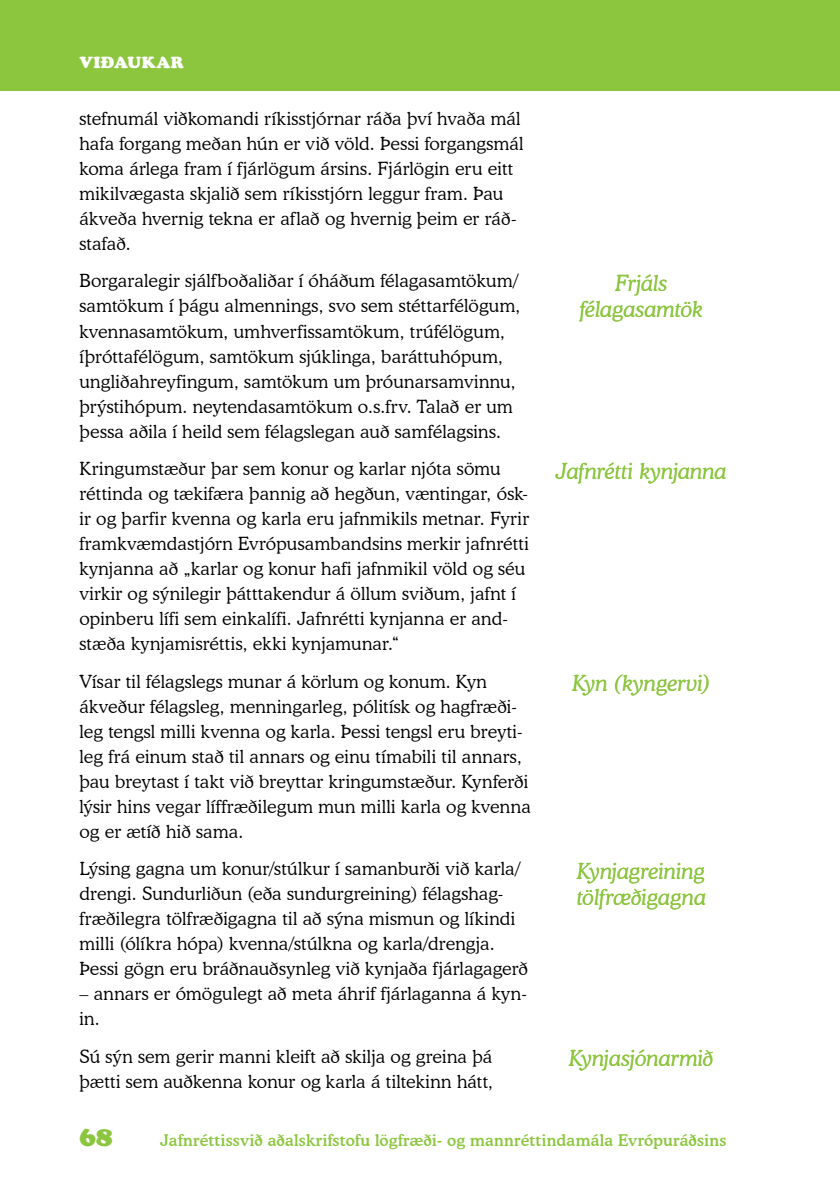
<style>
.page{position:relative;width:840px;height:1191px;background:#fff}
.page>*{position:absolute;margin:0;border:0;box-sizing:border-box;transform-origin:0 0}
.t1{font:26px "Cooper Black Std";color:#8cc63f}
.t2{font:italic 300 22px/26px "Cooper BT";color:#8cc63f;text-align:center}
.t3{font:300 18px/25px "Cooper BT";letter-spacing:.01em;color:#000}
.t4{font:500 16px "Cooper BT";letter-spacing:.015em;color:#8cc63f}
.t5{font:16px "Cooper Black Std";letter-spacing:.03em;color:#fff}
</style>
<div class="page">
<div style="left:0;top:0;width:839px;height:91px;background:#8cc63f"></div>
<hr style="left:839px;top:0;width:1px;height:91px;background:#8cc63f">
<p class="t5" style="left:79px;top:53px;width:106px">VIÐAUKAR</p>
<p class="t3" style="left:79px;top:106px;width:445px">stefnumál viðkomandi ríkisstjórnar ráða því hvaða mál hafa forgang meðan hún er við völd. Þessi forgangsmál koma árlega fram í fjárlögum ársins. Fjárlögin eru eitt mikilvægasta skjalið sem ríkisstjórn leggur fram. Þau ákveða hvernig tekna er aflað og hvernig þeim er ráð&shy;stafað.</p>
<p class="t3" style="left:79px;top:268px;width:442px">Borgaralegir sjálfboðaliðar í óháðum félagasamtökum/ samtökum í þágu almennings, svo sem stéttarfélögum, kvennasamtökum, umhverfissamtökum, trúfélögum, íþróttafélögum, samtökum sjúklinga, baráttuhópum, ungliðahreyfingum, samtökum um þróunarsamvinnu, þrýstihópum. neytendasamtökum o.s.frv. Talað er um þessa aðila í heild sem félagslegan auð samfélagsins.</p>
<p class="t3" style="left:79px;top:456px;width:451px">Kringumstæður þar sem konur og karlar njóta sömu réttinda og tækifæra þannig að hegðun, væntingar, ósk&shy;ir og þarfir kvenna og karla eru jafnmikils metnar. Fyrir framkvæmdastjórn Evrópusambandsins merkir jafnrétti kynjanna að „karlar og konur hafi jafnmikil völd og séu virkir og sýnilegir þátttakendur á öllum sviðum, jafnt í opinberu lífi sem einkalífi. Jafnrétti kynjanna er and&shy;stæða kynjamisréttis, ekki kynjamunar.“</p>
<p class="t3" style="left:79px;top:668px;width:452px">Vísar til félagslegs munar á körlum og konum. Kyn ákveður félagsleg, menningarleg, pólitísk og hagfræði&shy;leg tengsl milli kvenna og karla. Þessi tengsl eru breyti&shy;leg frá einum stað til annars og einu tímabili til annars, þau breytast í takt við breyttar kringumstæður. Kynferði lýsir hins vegar líffræðilegum mun milli karla og kvenna og er ætíð hið sama.</p>
<p class="t3" style="left:79px;top:856px;width:449px">Lýsing gagna um konur/stúlkur í samanburði við karla/ drengi. Sundurliðun (eða sundurgreining) félagshag&shy;fræðilegra tölfræðigagna til að sýna mismun og líkindi milli (ólíkra hópa) kvenna/stúlkna og karla/drengja.<br>Þessi gögn eru bráðnauðsynleg við kynjaða fjárlagagerð</p>
<p class="t3" style="left:79px;top:981px;width:448px">– annars er ómögulegt að meta áhrif fjárlaganna á kyn&shy;in.</p>
<p class="t3" style="left:79px;top:1043px;width:415px">Sú sýn sem gerir manni kleift að skilja og greina þá þætti sem auðkenna konur og karla á tiltekinn hátt,</p>
<p class="t2" style="left:579px;top:270px;width:124px">Frjáls félagasamtök</p>
<p class="t2" style="left:556px;top:458px;width:172px">Jafnrétti kynjanna</p>
<p class="t2" style="left:572px;top:670px;width:139px">Kyn (kyngervi)</p>
<p class="t2" style="left:576px;top:858px;width:131px;text-align:left">Kynjagreining tölfræðigagna</p>
<p class="t2" style="left:569px;top:1045px;width:146px">Kynjasjónarmið</p>
<h1 class="t1" style="left:79px;top:1120px;width:18px">68</h1>
<p class="t4" style="left:160px;top:1130px;width:567px">Jafnréttissvið aðalskrifstofu lögfræði- og mannréttindamála Evrópuráðsins</p>
</div>
